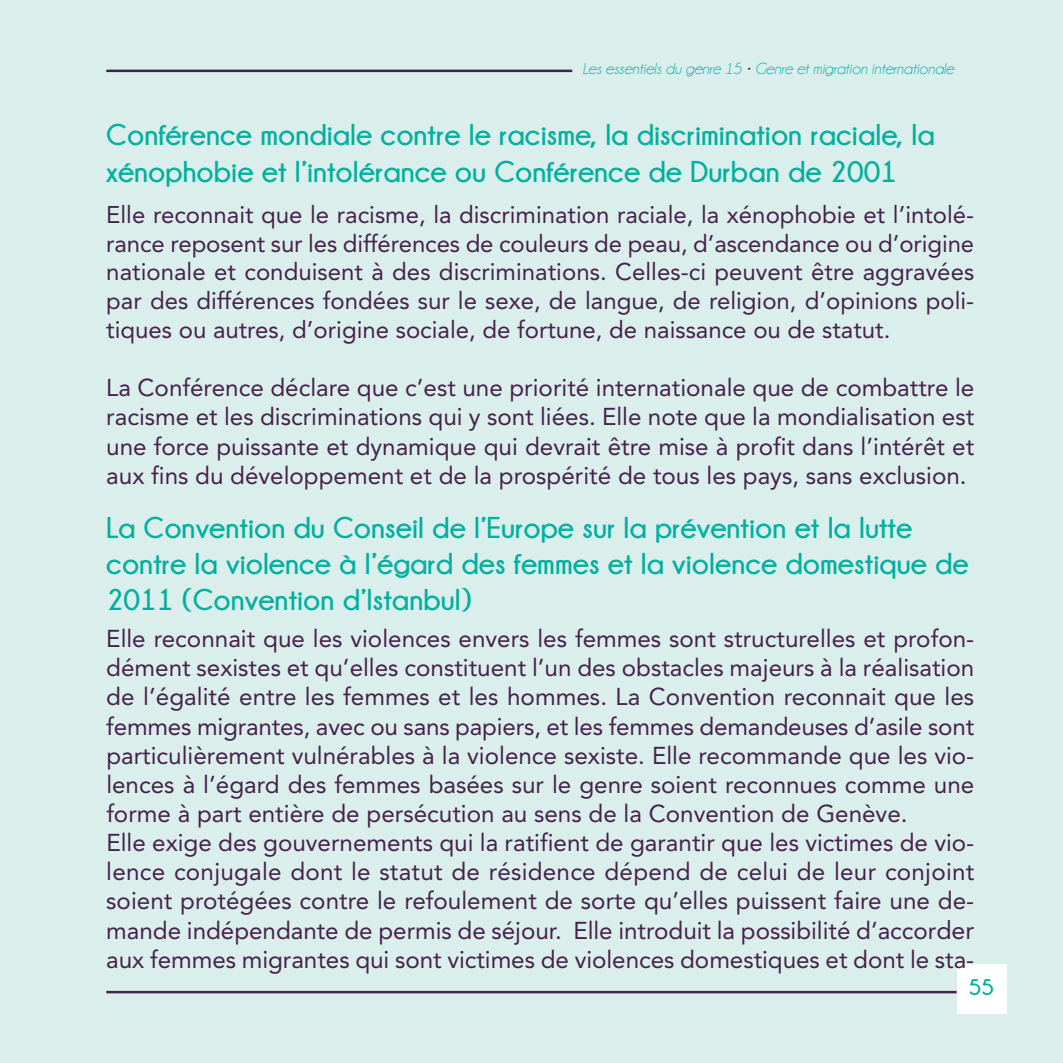
<style>
.page{position:relative;width:1063px;height:1063px;background:#daefec}
.page>*{position:absolute;margin:0;border:0;box-sizing:border-box;transform-origin:0 0}
.t1{font:700 30px/36px "Champagne&Limousines";color:#00af9d}
.t2{font:24.25px/29.2px "Avenir";color:#46214b;text-align:justify}
.t3{font:24px/28.8px "Avenir";color:#46214b;text-align:justify}
.t4{font:700 22.5px "Champagne&Limousines";color:#00af9d}
.t5{font:italic 16.25px "Champagne&Limousines";color:#00af9d}
.s1{color:#46214b}
.s2{font-size:25px}
</style>
<div class="page">
<div style="left:957px;top:964px;width:49px;height:49px;background:#fff"></div>
<hr style="left:106px;top:70px;width:466px;height:2px;background:#46214b">
<hr style="left:106px;top:991px;width:851px;height:2px;background:#46214b">
<p class="t5" style="left:582px;top:60px;width:373px">Les essentiels du genre 15 <span class="s1">•</span> Genre et migration internationale</p>
<p class="t1" style="left:106px;top:116px;width:830px;line-height:36.8px">conférence mondiale contre le racisme, la discrimination raciale, la xénophobie et l’intolérance ou conférence de durban de 2001</p>
<p class="t3" style="left:106px;top:202px;width:870px">Elle reconnait que le racisme, la discrimination raciale, la xénophobie et l’intolé&shy;rance reposent sur les différences de couleurs de peau, d’ascendance ou d’origine nationale et conduisent à des discriminations. Celles-ci peuvent être aggravées par des différences fondées sur le sexe, de langue, de religion, d’opinions poli&shy;tiques ou autres, d’origine sociale, de fortune, de naissance ou de statut.</p>
<p class="t2" style="left:106px;top:375px;width:870px">La Conférence déclare que c’est une priorité internationale que de combattre le racisme et les discriminations qui y sont liées. Elle note que la mondialisation est une force puissante et dynamique qui devrait être mise à profit dans l’intérêt et aux fins du développement et de la prospérité de tous les pays, sans exclusion.</p>
<p class="t1" style="left:106px;top:509px;width:864px">La convention du conseil de l’europe sur la prévention et la lutte contre la violence à l’égard des femmes et la violence domestique de<br>2011 (convention d’istanbul)</p>
<p class="t2" style="left:106px;top:626px;width:870px;text-align:left">Elle reconnait que les violences envers les femmes sont structurelles et profon&shy;dément sexistes et qu’elles constituent l’un des obstacles majeurs à la réalisation de l’égalité entre les femmes et les hommes. La Convention reconnait que les femmes migrantes, avec ou sans papiers, et les femmes demandeuses d’asile sont particulièrement vulnérables à la violence sexiste. Elle recommande que les vio&shy;lences à l’égard des femmes basées sur le genre soient reconnues comme une forme à part entière de persécution au sens de la Convention de Genève.<br>Elle exige des gouvernements qui la ratifient de garantir que les victimes de vio&shy;lence conjugale dont le statut de résidence dépend de celui de leur conjoint soient protégées contre le refoulement de sorte qu’elles puissent faire une de&shy;mande indépendante de permis de séjour. Elle introduit la possibilité d’accor<span class="s2">der </span>aux femmes migrantes qui sont victimes de violences domestiques et dont le sta-</p>
<p class="t4" style="left:969px;top:975px;width:27px">55</p>
</div>
